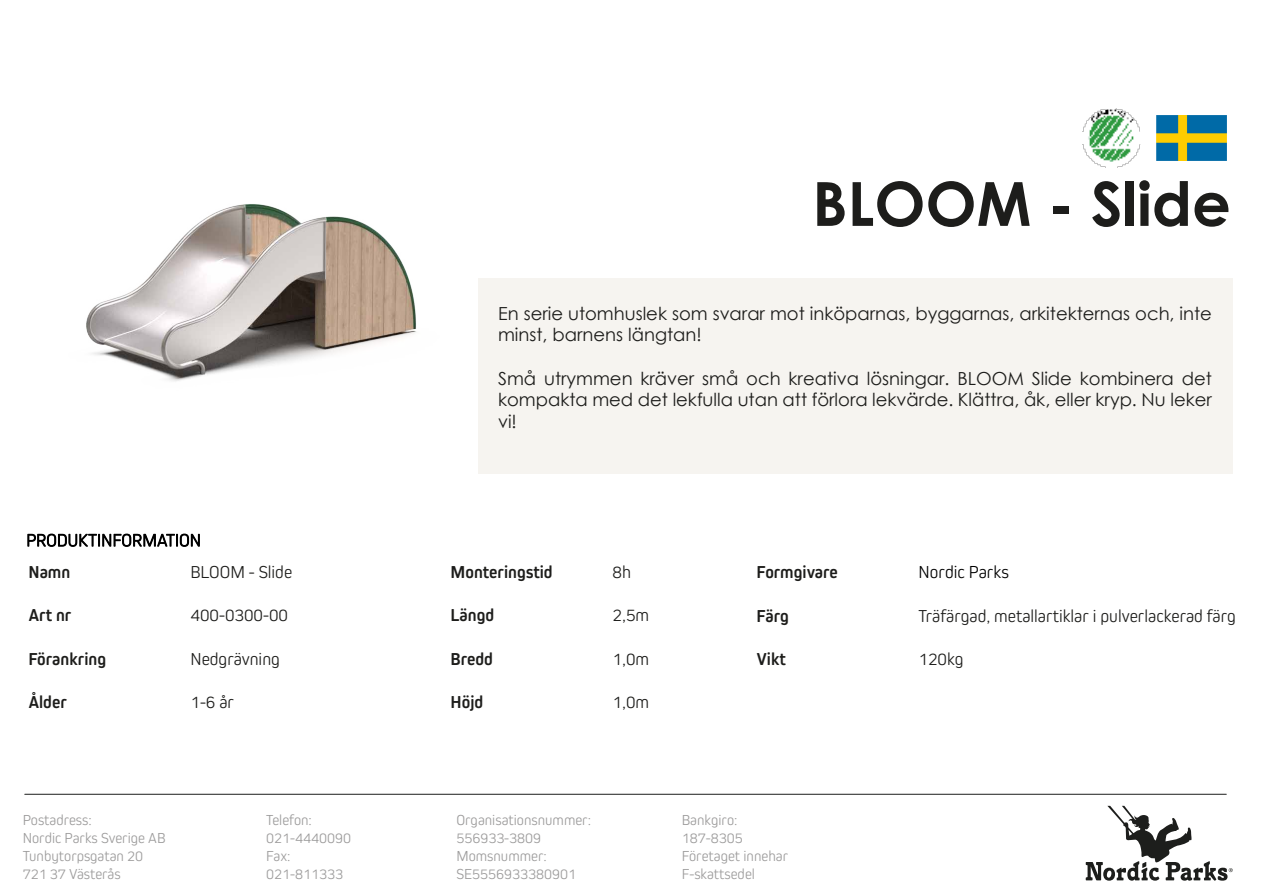
<style>
.page{position:relative;width:1263px;height:893px;background:#fff}
.page>*{position:absolute;margin:0;border:0;box-sizing:border-box;transform-origin:0 0}
.t1{font:700 60.9px "Century Gothic";color:#1d1d1b}
.t2{font:300 18.15px "Kiro";color:#000}
.t3{font:18px/21.6px "Century Gothic";color:#1d1d1b}
.t4{font:300 18px "Kiro";color:#1d1d1b}
.t5{font:700 18px "Kiro";color:#1d1d1b}
.t6{font:300 15.15px/18.1px "Kiro";color:#9c9b9b}
</style>
<div class="page">
<svg style="left:27px;top:534px;width:173px;height:13px"></svg>
<svg style="left:1086px;top:806px;width:147px;height:75px"></svg>
<hr style="left:25px;top:794px;width:1201px;height:1px;background:#1c1d1c">
<div style="left:478px;top:278px;width:755px;height:195px;background:#f6f4f0"></div>
<img style="left:1156px;top:116px;width:71px;height:44px">
<img style="left:86px;top:204px;width:478px;height:270px">
<img style="left:1082px;top:109px;width:58px;height:58px">
<h1 class="t1" style="left:812px;top:158px;width:420px">BLOOM - Slide</h1>
<p class="t5" style="left:28px;top:562px;width:43px">Namn</p>
<p class="t4" style="left:190px;top:562px;width:103px">BLOOM - Slide</p>
<p class="t5" style="left:28px;top:605px;width:45px">Art nr</p>
<p class="t4" style="left:190px;top:605px;width:99px">400-0300-00</p>
<p class="t5" style="left:28px;top:648px;width:79px">Förankring</p>
<p class="t4" style="left:190px;top:648px;width:91px">Nedgrävning</p>
<p class="t5" style="left:28px;top:691px;width:40px">Ålder</p>
<p class="t4" style="left:190px;top:691px;width:45px">1-6 år</p>
<p class="t3" style="left:498px;top:302px;width:715px">En serie utomhuslek som svarar mot inköparnas, byggarnas, arkitekternas och, inte minst, barnens längtan!</p>
<p class="t3" style="left:498px;top:367px;width:715px;text-align:justify">Små utrymmen kräver små och kreativa lösningar. BLOOM Slide kombinera det kompakta med det lekfulla utan att förlora lekvärde. Klättra, åk, eller kryp. Nu leker vi!</p>
<p class="t5" style="left:450px;top:562px;width:104px">Monteringstid</p>
<p class="t4" style="left:612px;top:562px;width:20px">8h</p>
<p class="t5" style="left:450px;top:605px;width:45px">Längd</p>
<p class="t4" style="left:612px;top:605px;width:38px">2,5m</p>
<p class="t5" style="left:450px;top:648px;width:44px">Bredd</p>
<p class="t4" style="left:612px;top:648px;width:38px">1,0m</p>
<p class="t5" style="left:450px;top:691px;width:34px">Höjd</p>
<p class="t4" style="left:612px;top:691px;width:38px">1,0m</p>
<p class="t5" style="left:756px;top:562px;width:83px">Formgivare</p>
<p class="t2" style="left:918px;top:562px;width:92px">Nordic Parks</p>
<p class="t5" style="left:756px;top:605px;width:34px">Färg</p>
<p class="t4" style="left:918px;top:605px;width:319px">Träfärgad, metallartiklar i pulverlackerad färg</p>
<p class="t5" style="left:756px;top:648px;width:31px">Vikt</p>
<p class="t4" style="left:918px;top:648px;width:47px">120kg</p>
<p class="t6" style="left:23px;top:810px;width:144px">Postadress:<br>Nordic Parks Sverige AB<br>Tunbytorpsgatan 20<br>721 37 Västerås</p>
<p class="t6" style="left:266px;top:810px;width:86px">Telefon:<br>021-4440090<br>Fax:<br>021-811333</p>
<p class="t6" style="left:456px;top:810px;width:136px">Organisationsnummer:<br>556933-3809<br>Momsnummer:<br>SE5556933380901</p>
<p class="t6" style="left:682px;top:810px;width:108px">Bankgiro:<br>187-8305<br>Företaget innehar<br>F-skattsedel</p>
</div>
